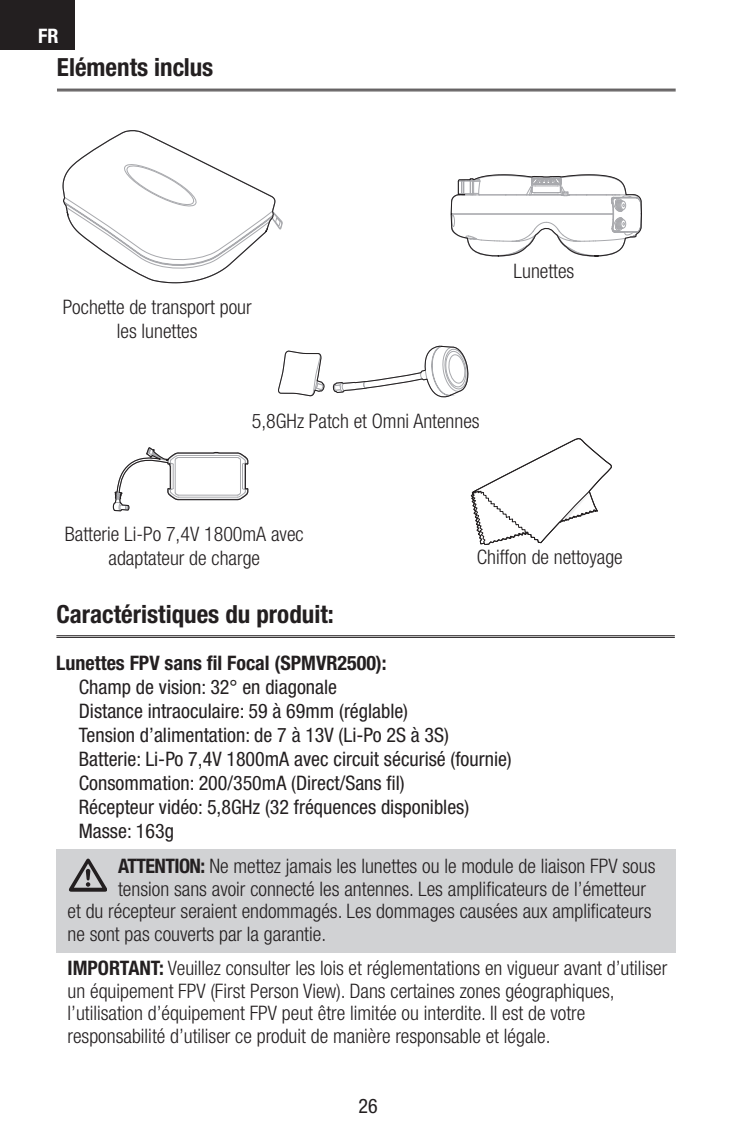
<style>
.page{position:relative;width:732px;height:1148px;background:#fff}
.page>*{position:absolute;margin:0;border:0;box-sizing:border-box;transform-origin:0 0}
.t1{font:700 condensed 25px "Helvetica Neue LT Std";color:#231f20}
.t2{font:300 condensed 20px/22.5px "Helvetica Neue LT Std";color:#231f20;text-align:center}
.t3{font:condensed 20px/24px "Helvetica Neue LT Std";color:#231f20}
.t4{font:700 condensed 20px "Helvetica Neue LT Std";color:#231f20}
.t5{font:700 condensed 20px "Helvetica Neue LT Std";color:#fff}
.s1{font-weight:700}
</style>
<div class="page">
<div style="left:0;top:0;width:74px;height:50px;background:#231f20"></div>
<hr style="left:57px;top:89px;width:618px;height:1px;background:#231f20">
<hr style="left:57px;top:90px;width:618px;height:1px;background:#231f20">
<div style="left:56px;top:849px;width:619px;height:104px;background:#d1d2d4"></div>
<svg style="left:69px;top:858px;width:38px;height:33px"></svg>
<hr style="left:56px;top:635px;width:618px;height:1px;background:#231f20">
<hr style="left:56px;top:637px;width:618px;height:1px;background:#231f20">
<svg style="left:62px;top:130px;width:213px;height:153px"></svg>
<svg style="left:450px;top:174px;width:192px;height:83px"></svg>
<svg style="left:112px;top:447px;width:137px;height:64px"></svg>
<svg style="left:470px;top:438px;width:142px;height:107px"></svg>
<svg style="left:332px;top:345px;width:137px;height:53px"></svg>
<svg style="left:278px;top:350px;width:47px;height:47px"></svg>
<p class="t5" style="left:38px;top:24px;width:22px">FR</p>
<p class="t1" style="left:57px;top:52px;width:158px">Eléments inclus</p>
<p class="t2" style="left:63px;top:295px;width:190px;line-height:24px">Pochette de transport pour les lunettes</p>
<p class="t2" style="left:252px;top:410px;width:229px">5,8GHz Patch et Omni Antennes</p>
<p class="t2" style="left:513px;top:259px;width:62px">Lunettes</p>
<p class="t2" style="left:65px;top:521px;width:240px;line-height:24px">Batterie Li-Po 7,4V 1800mA avec adaptateur de charge</p>
<p class="t2" style="left:476px;top:545px;width:147px">Chiffon de nettoyage</p>
<p class="t1" style="left:56px;top:598px;width:279px">Caractéristiques du produit:</p>
<p class="t4" style="left:56px;top:651px;width:332px">Lunettes FPV sans fil Focal (SPMVR2500):</p>
<p class="t3" style="left:79px;top:675px;width:434px">Champ de vision: 32° en diagonale<br>Distance intraoculaire: 59 à 69mm (réglable)<br>Tension d’alimentation: de 7 à 13V (Li-Po 2S à 3S)<br>Batterie: Li-Po 7,4V 1800mA avec circuit sécurisé (fournie)<br>Consommation: 200/350mA (Direct/Sans fil)<br>Récepteur vidéo: 5,8GHz (32 fréquences disponibles)<br>Masse: 163g</p>
<p class="t2" style="left:118px;top:855px;width:538px"><span class="s1">ATTENTION:</span> Ne mettez jamais les lunettes ou le module de liaison FPV sous</p>
<p class="t2" style="left:118px;top:877px;width:529px">tension sans avoir connecté les antennes. Les amplificateurs de l’émetteur</p>
<p class="t2" style="left:67px;top:900px;width:585px">et du récepteur seraient endommagés. Les dommages causées aux amplificateurs</p>
<p class="t2" style="left:67px;top:922px;width:260px">ne sont pas couverts par la garantie.</p>
<p class="t2" style="left:67px;top:957px;width:601px;text-align:left"><span class="s1">IMPORTANT:</span> Veuillez consulter les lois et réglementations en vigueur avant d’utiliser un équipement FPV (First Person View). Dans certaines zones géographiques, l’utilisation d’équipement FPV peut être limitée ou interdite. Il est de votre responsabilité d’utiliser ce produit de manière responsable et légale.</p>
<p class="t3" style="left:358px;top:1093px;width:21px">26</p>
</div>
